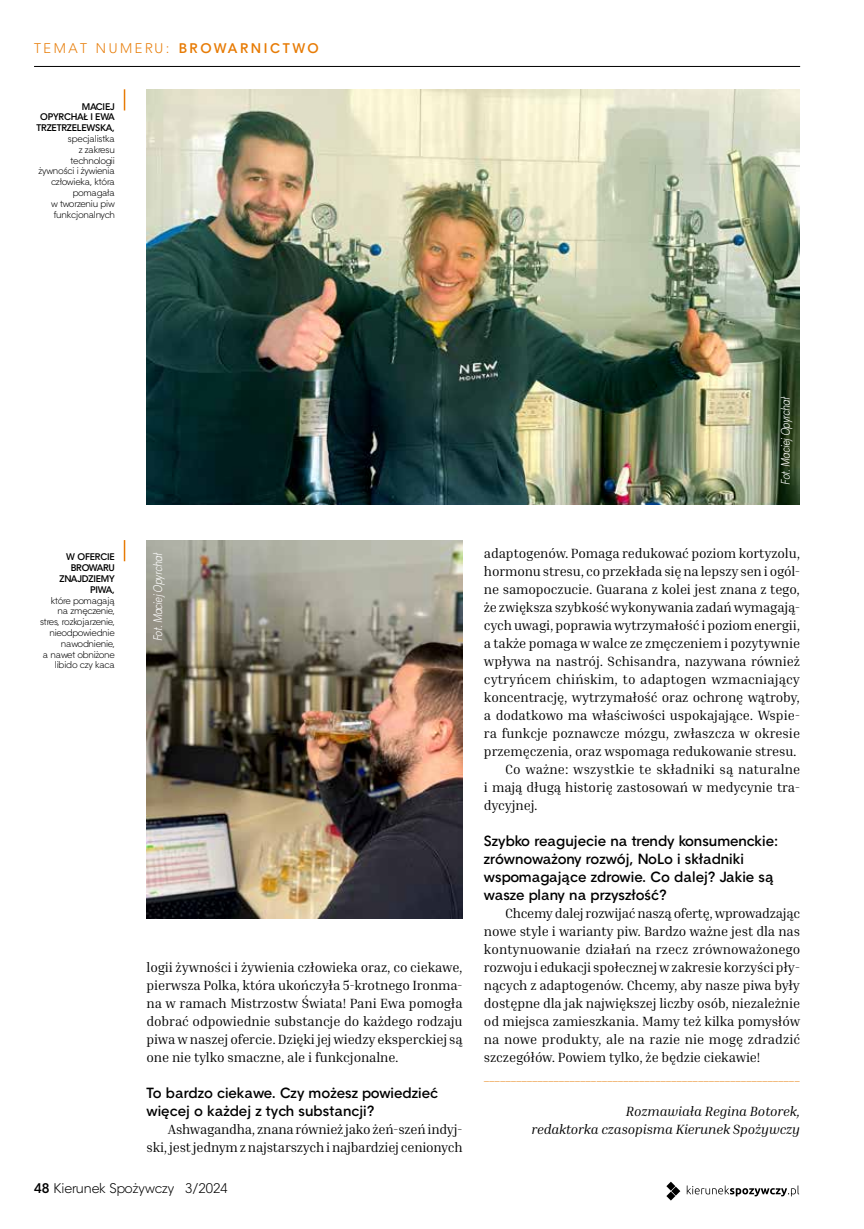
<style>
.page{position:relative;width:864px;height:1229px;background:#fff}
.page>*{position:absolute;margin:0;border:0;box-sizing:border-box;transform-origin:0 0}
.t1{font:700 14.25px/18px "Straight EFN";color:#000}
.t2{font:13.5px/18px "Inria Serif";letter-spacing:-.01em;color:#000;text-align:justify}
.t3{font:italic 13.5px/18px "Inria Serif";letter-spacing:-.01em;color:#000;text-align:right}
.t4{font:13.5px "Inria Serif";color:#e77b05}
.t5{font:13.5px "Straight EFN";color:#000}
.t6{font:13.5px "Straight EFN";letter-spacing:.19em;color:#e77b05}
.t7{font:italic 12px "Straight Cnd EFN";color:#fff}
.t8{font:9.3px/10.8px "Straight EFN";letter-spacing:-.02em;color:#000;text-align:right}
.t9{font:700 9.3px/10.8px "Straight EFN";letter-spacing:-.02em;color:#000;text-align:right}
.s1{font-weight:700}
</style>
<div class="page">
<hr style="left:34px;top:66px;width:765px;height:1px;background:#000">
<img style="left:146px;top:540px;width:316px;height:378px">
<img style="left:146px;top:89px;width:652px;height:415px">
<svg style="left:124px;top:89px;width:1px;height:21px"></svg>
<svg style="left:124px;top:540px;width:1px;height:21px"></svg>
<svg style="left:686px;top:1185px;width:112px;height:11px"></svg>
<svg style="left:666px;top:1182px;width:14px;height:18px"></svg>
<p class="t6" style="left:34px;top:41px;width:286px">TEMAT NUMERU: <span class="s1">BROWARNICTWO</span></p>
<p class="t9" style="left:36px;top:101px;width:80px">MACIEJ<br>OPYRCHAŁ I EWA<br>TRZETRZELEWSKA,</p>
<p class="t8" style="left:38px;top:133px;width:78px">specjalistka<br>z zakresu technologii żywności i żywienia człowieka, która pomagała<br>w tworzeniu piw funkcjonalnych</p>
<p class="t7" style="left:778px;top:485px;width:90px;rotate:-90deg">Fot. Maciej Opyrchał</p>
<p class="t9" style="left:60px;top:552px;width:57px">W OFERCIE<br>BROWARU<br>ZNAJDZIEMY<br>PIWA,</p>
<p class="t8" style="left:40px;top:595px;width:76px">które pomagają na zmęczenie, stres, rozkojarzenie, nieodpowiednie nawodnienie,<br>a nawet obniżone libido czy kaca</p>
<p class="t7" style="left:151px;top:641px;width:90px;rotate:-90deg">Fot. Maciej Opyrchał</p>
<p class="t2" style="left:146px;top:958px;width:318px">logii żywności i żywienia człowieka oraz, co ciekawe, pierwsza Polka, która ukończyła 5-krotnego Ironma&shy;na w ramach Mistrzostw Świata! Pani Ewa pomogła dobrać odpowiednie substancje do każdego rodzaju piwa w naszej ofercie. Dzięki jej wiedzy eksperckiej są one nie tylko smaczne, ale i funkcjonalne.</p>
<p class="t1" style="left:146px;top:1084px;width:293px">To bardzo ciekawe. Czy możesz powiedzieć więcej o każdej z tych substancji?</p>
<p class="t2" style="left:146px;top:1120px;width:317px;text-align:right">Ashwagandha, znana również jako żeń-szeń indyj&shy;ski, jest jednym z najstarszych i najbardziej cenionych</p>
<p class="t5" style="left:34px;top:1180px;width:195px"><span class="s1">48</span> Kierunek Spożywczy 3/2024</p>
<p class="t2" style="left:483px;top:544px;width:317px">adaptogenów. Pomaga redukować poziom kortyzolu,</p>
<p class="t2" style="left:483px;top:562px;width:317px">hormonu stresu, co przekłada się na lepszy sen i ogól-</p>
<p class="t2" style="left:483px;top:580px;width:317px">ne samopoczucie. Guarana z kolei jest znana z tego,</p>
<p class="t2" style="left:483px;top:598px;width:317px">że zwiększa szybkość wykonywania zadań wymagają-</p>
<p class="t2" style="left:483px;top:616px;width:317px">cych uwagi, poprawia wytrzymałość i poziom energii,</p>
<p class="t2" style="left:483px;top:634px;width:317px">a także pomaga w walce ze zmęczeniem i pozytywnie</p>
<p class="t2" style="left:483px;top:652px;width:317px">wpływa na nastrój. Schisandra, nazywana również</p>
<p class="t2" style="left:483px;top:670px;width:317px">cytryńcem chińskim, to adaptogen wzmacniający</p>
<p class="t2" style="left:483px;top:688px;width:317px">koncentrację, wytrzymałość oraz ochronę wątroby,</p>
<p class="t2" style="left:483px;top:706px;width:317px">a dodatkowo ma właściwości uspokajające. Wspie-</p>
<p class="t2" style="left:483px;top:724px;width:317px">ra funkcje poznawcze mózgu, zwłaszcza w okresie</p>
<p class="t2" style="left:483px;top:742px;width:314px">przemęczenia, oraz wspomaga redukowanie stresu.</p>
<p class="t2" style="left:505px;top:760px;width:296px">Co ważne: wszystkie te składniki są naturalne</p>
<p class="t2" style="left:483px;top:778px;width:317px">i mają długą historię zastosowań w medycynie tra-</p>
<p class="t2" style="left:483px;top:796px;width:55px">dycyjnej.</p>
<p class="t1" style="left:483px;top:832px;width:296px">Szybko reagujecie na trendy konsumenckie: zrównoważony rozwój, NoLo i składniki wspomagające zdrowie. Co dalej? Jakie są wasze plany na przyszłość?</p>
<p class="t2" style="left:483px;top:904px;width:318px;text-indent:21px">Chcemy dalej rozwijać naszą ofertę, wprowadzając nowe style i warianty piw. Bardzo ważne jest dla nas kontynuowanie działań na rzecz zrównoważonego rozwoju i edukacji społecznej w zakresie korzyści pły&shy;nących z adaptogenów. Chcemy, aby nasze piwa były dostępne dla jak największej liczby osób, niezależnie od miejsca zamieszkania. Mamy też kilka pomysłów na nowe produkty, ale na razie nie mogę zdradzić szczegółów. Powiem tylko, że będzie ciekawie!</p>
<p class="t4" style="left:483px;top:1067px;width:317px">___________________________________________________________</p>
<p class="t3" style="left:531px;top:1102px;width:270px">Rozmawiała Regina Botorek,<br>redaktorka czasopisma Kierunek Spożywczy</p>
</div>
